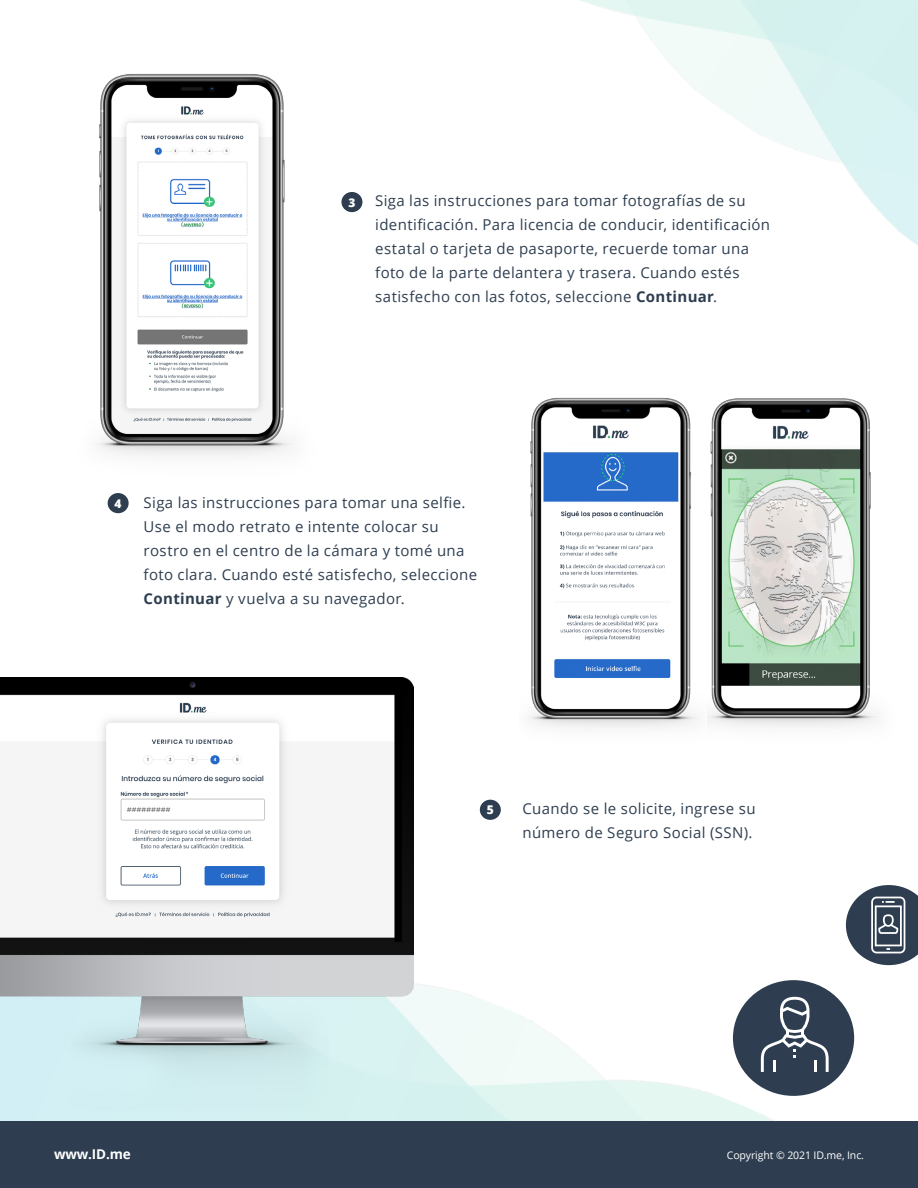
<style>
.page{position:relative;width:918px;height:1188px;background:#fff}
.page>*{position:absolute;margin:0;border:0;box-sizing:border-box;transform-origin:0 0}
.t1{font:15px/24px "Open Sans";letter-spacing:.025em;color:#2e3e50}
.t2{font:700 13.5px "Open Sans";letter-spacing:-.01em;color:#fff}
.t3{font:800 12px "Open Sans";color:#fff}
.t4{font:10.5px "Open Sans";letter-spacing:-.01em;color:#fff}
.s1{font-weight:700}
</style>
<div class="page">
<img style="left:580px;top:0;width:338px;height:245px">
<div style="left:0;top:1121px;width:918px;height:67px;background:#2e3e50"></div>
<img style="left:96px;top:74px;width:198px;height:382px">
<img style="left:0;top:677px;width:414px;height:435px">
<div style="left:733px;top:980px;width:121px;height:116px;background:#2e3e50;border-radius:50%"></div>
<svg style="left:761px;top:997px;width:68px;height:75px"></svg>
<svg style="left:846px;top:885px;width:72px;height:80px"></svg>
<img style="left:528px;top:397px;width:171px;height:331px">
<img style="left:707px;top:398px;width:172px;height:329px">
<div style="left:341px;top:191px;width:22px;height:22px;background:#2e3e50;border-radius:50%"></div>
<div style="left:340px;top:190px;width:24px;height:24px;border:2px solid #fff;border-radius:50%"></div>
<div style="left:107px;top:492px;width:22px;height:22px;background:#2e3e50;border-radius:50%"></div>
<div style="left:106px;top:492px;width:24px;height:23px;border:2px solid #fff;border-radius:50%"></div>
<div style="left:479px;top:799px;width:23px;height:22px;background:#2e3e50;border-radius:50%"></div>
<div style="left:478px;top:798px;width:24px;height:23px;border:2px solid #fff;border-radius:50%"></div>
<p class="t3" style="left:348px;top:193px;width:9px">3</p>
<p class="t1" style="left:375px;top:189px;width:396px">Siga las instrucciones para tomar fotografías de su identificación. Para licencia de conducir, identificación estatal o tarjeta de pasaporte, recuerde tomar una foto de la parte delantera y trasera. Cuando estés satisfecho con las fotos, seleccione <span class="s1">Continuar</span>.</p>
<p class="t3" style="left:115px;top:494px;width:9px">4</p>
<p class="t1" style="left:144px;top:490px;width:335px">Siga las instrucciones para tomar una selfie.<br>Use el modo retrato e intente colocar su rostro en el centro de la cámara y tomé una foto clara. Cuando esté satisfecho, seleccione <span class="s1">Continuar</span> y vuelva a su navegador.</p>
<p class="t3" style="left:487px;top:801px;width:9px">5</p>
<p class="t1" style="left:523px;top:796px;width:235px">Cuando se le solicite, ingrese su número de Seguro Social (SSN).</p>
<p class="t2" style="left:54px;top:1144px;width:78px">www.ID.me</p>
<p class="t4" style="left:805px;top:1148px;width:8px">0</p>
<p class="t4" style="left:727px;top:1148px;width:139px">Copyright © 2021 ID.me, Inc.</p>
</div>
